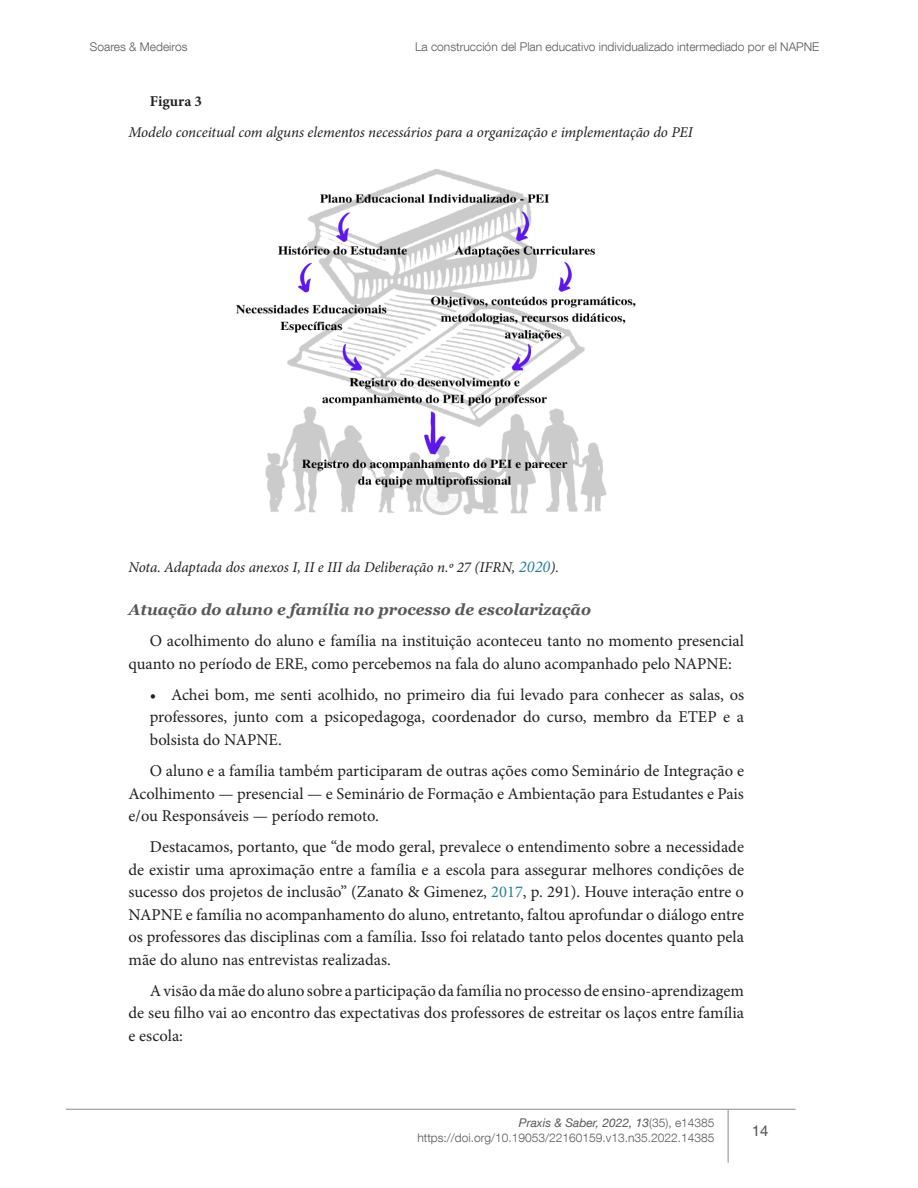
<style>
.page{position:relative;width:918px;height:1188px;background:#fff}
.page>*{position:absolute;margin:0;border:0;box-sizing:border-box;transform-origin:0 0}
.Texto_corrido{font:16.5px/22.5px "Minion Pro";color:#231f20;text-align:justify}
.titulo_segundo_nivel{font:italic 700 15.75px "Georgia";color:#57585a}
.titulo_figura_-tabla{font:italic 15px "Minion Pro";letter-spacing:-.005em;color:#231f20}
.nota_fig_tab{font:italic 15px "Minion Pro";letter-spacing:-.005em;color:#231f20}
.Texto_corrido-2{font:700 15px "Minion Pro";color:#231f20}
.t1{font:15px "Helvetica World";color:#57585a}
.t2{font:300 12px/14.4px "Helvetica Neue LT Com";color:#57585a;text-align:right}
.s1{font-size:16.5px;color:#298195}
.s2{color:#298195}
.s3{font-weight:400;font-style:italic}
</style>
<div class="page">
<hr style="left:66px;top:1109px;width:730px;height:1px;background:#6c6d70">
<hr style="left:728px;top:1110px;width:1px;height:53px;background:#6c6d70">
<img style="left:236px;top:169px;width:400px;height:346px">
<p class="t2" style="left:90px;top:39px;width:99px">Soares &amp; Medeiros</p>
<p class="t2" style="left:415px;top:39px;width:406px">La construcción del Plan educativo individualizado intermediado por el NAPNE</p>
<p class="Texto_corrido-2" style="left:150px;top:91px;width:54px">Figura 3</p>
<p class="titulo_figura_-tabla" style="left:129px;top:122px;width:566px">Modelo conceitual com alguns elementos necessários para a organização e implementação do PEI</p>
<p class="nota_fig_tab" style="left:129px;top:557px;width:432px">Nota. Adaptada dos anexos I, II e III da Deliberação n.º 27 (IFRN, <span class="s1">2020</span>).</p>
<p class="titulo_segundo_nivel" style="left:129px;top:600px;width:464px">Atuação do aluno e família no processo de escolarização</p>
<p class="Texto_corrido" style="left:129px;top:630px;width:617px;text-indent:21px">O acolhimento do aluno e família na instituição aconteceu tanto no momento presencial quanto no período de ERE, como percebemos na fala do aluno acompanhado pelo NAPNE:</p>
<p class="Texto_corrido" style="left:150px;top:683px;width:596px">• Achei bom, me senti acolhido, no primeiro dia fui levado para conhecer as salas, os professores, junto com a psicopedagoga, coordenador do curso, membro da ETEP e a bolsista do NAPNE.</p>
<p class="Texto_corrido" style="left:129px;top:760px;width:617px;text-indent:21px">O aluno e a família também participaram de outras ações como Seminário de Integração e Acolhimento — presencial — e Seminário de Formação e Ambientação para Estudantes e Pais e/ou Responsáveis — período remoto.</p>
<p class="Texto_corrido" style="left:129px;top:836px;width:617px;text-indent:21px">Destacamos, portanto, que “de modo geral, prevalece o entendimento sobre a necessidade de existir uma aproximação entre a família e a escola para assegurar melhores condições de sucesso dos projetos de inclusão” (Zanato &amp; Gimenez, <span class="s2">2017</span>, p. 291). Houve interação entre o NAPNE e família no acompanhamento do aluno, entretanto, faltou aprofundar o diálogo entre os professores das disciplinas com a família. Isso foi relatado tanto pelos docentes quanto pela mãe do aluno nas entrevistas realizadas.</p>
<p class="Texto_corrido" style="left:129px;top:979px;width:617px;text-indent:21px">A visão da mãe do aluno sobre a participação da família no processo de ensino-aprendizagem de seu filho vai ao encontro das expectativas dos professores de estreitar os laços entre família e escola:</p>
<p class="t2" style="left:417px;top:1115px;width:299px"><span class="s3">Praxis &amp; Saber, 2022, 13</span>(35), e14385 https://doi.org/10.19053/22160159.v13.n35.2022.14385</p>
<p class="t1" style="left:752px;top:1122px;width:18px">14</p>
</div>
